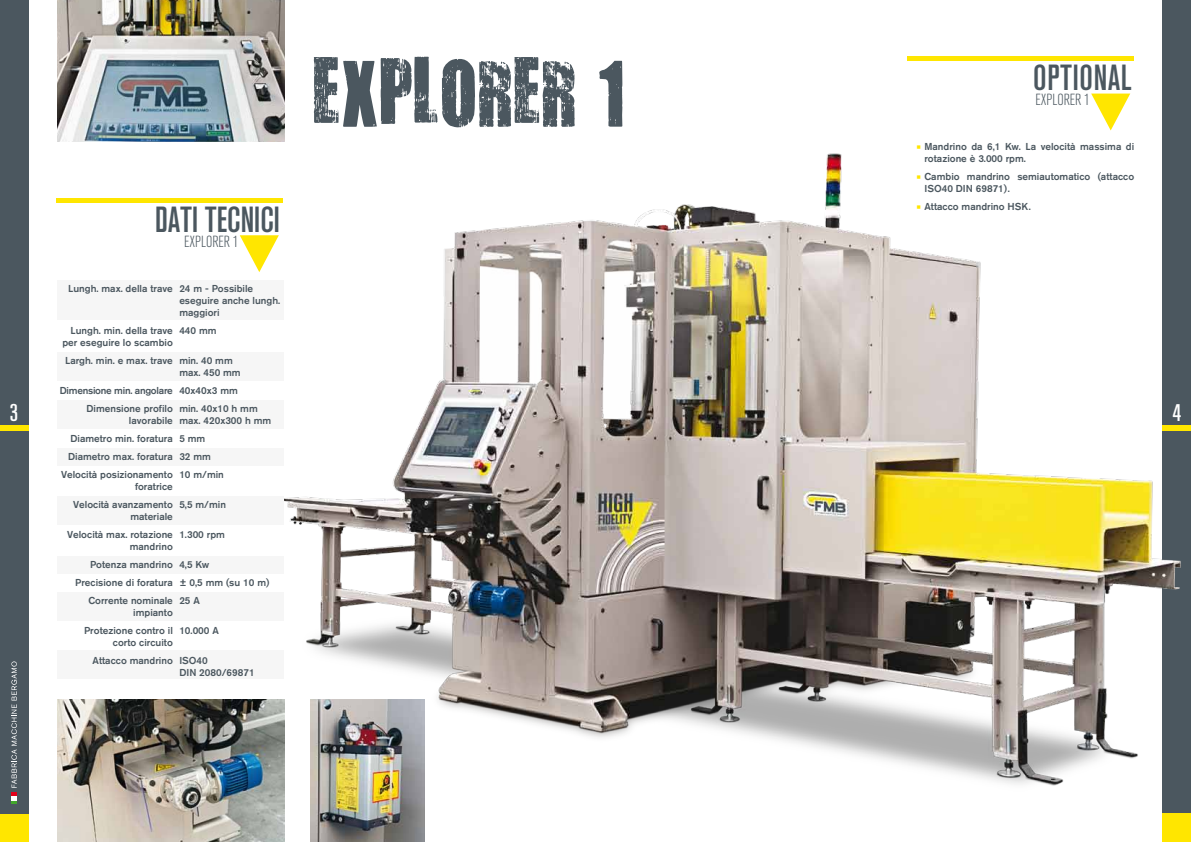
<style>
.page{position:relative;width:1191px;height:842px;background:#fff}
.page>*{position:absolute;margin:0;border:0;box-sizing:border-box;transform-origin:0 0}
.t1{font:76.7px "You Are Loved";color:#4b575f}
.t2{font:500 condensed 36px "Akzidenz Grotesk BQ";color:#4b575f}
.t3{font:500 condensed 36px "Akzidenz Grotesk BQ";letter-spacing:.02em;color:#4b575f}
.t4{font:500 condensed 24px "Akzidenz Grotesk BQ";color:#fff}
.t5{font:300 condensed 16px "Akzidenz Grotesk BQ";color:#4b575f}
.t6{font:500 14px/30px "Akzidenz Grotesk BQ";color:#ffe600;text-align:justify}
.t7{font:500 10px/18px "Akzidenz Grotesk BQ";color:#4b575f}
.t8{font:500 10px/18px "Akzidenz Grotesk BQ";letter-spacing:-.025em;color:#4b575f;text-align:right}
</style>
<div class="page">
<div style="left:1162px;top:0;width:29px;height:814px;background:#4b575f"></div>
<div style="left:1162px;top:814px;width:29px;height:28px;background:#ffe600"></div>
<img style="left:158px;top:84px;width:1033px;height:709px">
<img style="left:57px;top:700px;width:227px;height:142px">
<div style="left:0;top:814px;width:28px;height:28px;background:#ffe600"></div>
<div style="left:0;top:0;width:28px;height:814px;background:#4b575f"></div>
<svg style="left:11px;top:661px;width:6px;height:143px"></svg>
<div style="left:57px;top:281px;width:227px;height:39px;background:#f6f6f6"></div>
<div style="left:57px;top:353px;width:227px;height:28px;background:#f6f6f6"></div>
<div style="left:57px;top:557px;width:227px;height:17px;background:#f6f6f6"></div>
<div style="left:57px;top:449px;width:227px;height:17px;background:#f6f6f6"></div>
<div style="left:57px;top:401px;width:227px;height:28px;background:#f6f6f6"></div>
<div style="left:57px;top:593px;width:227px;height:28px;background:#f6f6f6"></div>
<div style="left:57px;top:651px;width:227px;height:28px;background:#f6f6f6"></div>
<div style="left:57px;top:497px;width:227px;height:28px;background:#f6f6f6"></div>
<div style="left:56px;top:198px;width:227px;height:5px;background:#ffe600"></div>
<svg style="left:240px;top:235px;width:39px;height:37px"></svg>
<img style="left:57px;top:0;width:227px;height:142px">
<div style="left:1162px;top:425px;width:29px;height:5px;background:#ffe600"></div>
<div style="left:0;top:425px;width:28px;height:5px;background:#ffe600"></div>
<img style="left:311px;top:700px;width:113px;height:142px">
<hr style="left:907px;top:57px;width:227px;height:4px;background:#ffe600">
<svg style="left:1091px;top:94px;width:39px;height:36px"></svg>
<h2 class="t2" style="left:155px;top:199px;width:126px">DATI TECNICI</h2>
<h3 class="t5" style="left:184px;top:233px;width:56px">EXPLORER 1</h3>
<h1 class="t1" style="left:312px;top:40px;width:315px">EXPLORER 1</h1>
<h2 class="t3" style="left:1033px;top:58px;width:100px">OPTIONAL</h2>
<h3 class="t5" style="left:1035px;top:91px;width:56px">EXPLORER 1</h3>
<p class="t7" style="left:924px;top:141px;width:211px;line-height:12px">Mandrino da 6,1 Kw. La velocità massima di rotazione è 3.000 rpm.</p>
<p class="t7" style="left:924px;top:171px;width:211px;line-height:12px">Cambio mandrino semiautomatico (attacco<br>ISO40 DIN 69871).</p>
<p class="t7" style="left:924px;top:198px;width:108px">Attacco mandrino HSK.</p>
<h3 class="t6" style="left:916px;top:132px;width:6px">• • •</h3>
<p class="t7" style="left:179px;top:282px;width:102px;line-height:12px">24 m - Possibile eseguire anche lungh. maggiori</p>
<p class="t7" style="left:179px;top:321px;width:39px">440 mm</p>
<p class="t7" style="left:179px;top:354px;width:63px;line-height:12px">min. 40 mm max. 450 mm</p>
<p class="t7" style="left:179px;top:381px;width:80px">40x40x3 mm min. 40x10 h mm</p>
<p class="t7" style="left:179px;top:411px;width:93px">max. 420x300 h mm<br>5 mm<br>32 mm<br>10 m/min</p>
<p class="t7" style="left:179px;top:495px;width:48px">5,5 m/min</p>
<p class="t7" style="left:179px;top:525px;width:47px">1.300 rpm</p>
<p class="t7" style="left:179px;top:555px;width:92px">4,5 Kw<br>± 0,5 mm (su 10 m)<br>25 A</p>
<p class="t7" style="left:179px;top:621px;width:41px">10.000 A</p>
<p class="t7" style="left:179px;top:654px;width:77px;line-height:12px">ISO40<br>DIN 2080/69871</p>
<p class="t7" style="left:68px;top:279px;width:106px">Lungh. max. della trave</p>
<p class="t7" style="left:62px;top:324px;width:112px;line-height:12px;text-align:right">Lungh. min. della trave per eseguire lo scambio</p>
<p class="t7" style="left:65px;top:351px;width:109px">Largh. min. e max. trave</p>
<p class="t8" style="left:60px;top:381px;width:115px">Dimensione min. angolare<br>Dimensione profilo</p>
<p class="t7" style="left:61px;top:411px;width:113px;text-align:right">lavorabile<br>Diametro min. foratura<br>Diametro max. foratura<br>Velocità posizionamento</p>
<p class="t7" style="left:73px;top:477px;width:101px;text-align:right">foratrice<br>Velocità avanzamento</p>
<p class="t7" style="left:67px;top:507px;width:107px;text-align:right">materiale<br>Velocità max. rotazione</p>
<p class="t7" style="left:75px;top:537px;width:99px;text-align:right">mandrino<br>Potenza mandrino<br>Precisione di foratura<br>Corrente nominale</p>
<p class="t7" style="left:84px;top:603px;width:90px;text-align:right">impianto<br>Protezione contro il</p>
<p class="t7" style="left:93px;top:633px;width:82px;text-align:right">corto circuito<br>Attacco mandrino</p>
<h3 class="t4" style="left:10px;top:399px;width:10px">3</h3>
<h3 class="t4" style="left:1172px;top:399px;width:10px">4</h3>
</div>
